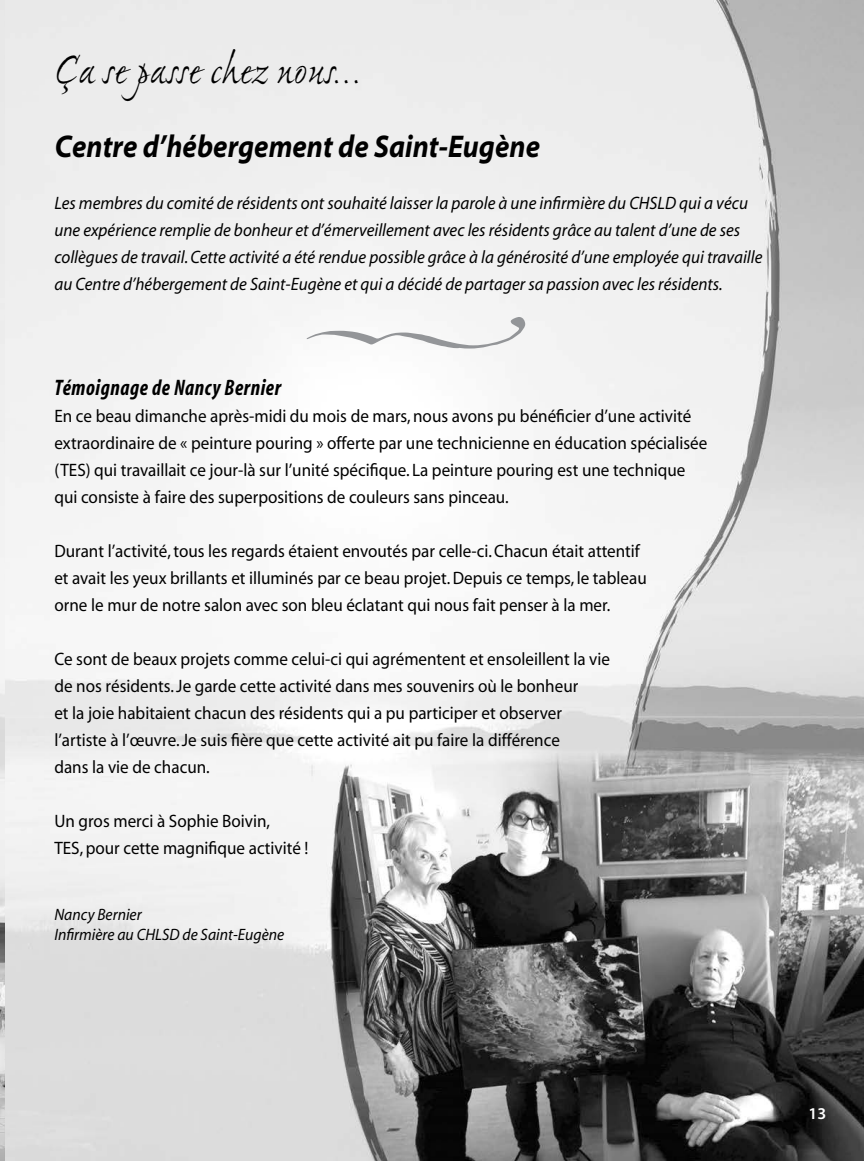
<style>
.page{position:relative;width:864px;height:1161px;background:#fff}
.page>*{position:absolute;margin:0;border:0;box-sizing:border-box;transform-origin:0 0}
.t1{font:45px "Ex Ponto";color:#000}
.t2{font:31.5px "Myriad MM It 700 700";color:#000;scale:.85 1}
.t3{font:22.5px "Myriad MM It 700 300";letter-spacing:.025em;color:#000;scale:.95 1}
.t4{font:18px/27px "Myriad MM 400 600";color:#000;scale:.95 1}
.t5{font:18px/27px "Myriad MM It 400 600";color:#000;scale:.95 1}
.t6{font:16.5px/19.8px "Myriad MM It 400 600";color:#000;scale:.95 1}
.t7{font:16.5px "Myriad MM 565 600";color:#fff}
</style>
<div class="page">
<img style="left:4px;top:0;width:860px;height:1161px">
<img style="left:0;top:0;width:4px;height:1161px">
<svg style="left:307px;top:317px;width:218px;height:32px"></svg>
<h1 class="t1" style="left:54px;top:47px;width:309px">Ça se passe chez nous...</h1>
<h2 class="t2" style="left:55px;top:131px;width:572px">Centre d’hébergement de Saint-Eugène</h2>
<p class="t5" style="left:54px;top:190px;width:747px">Les membres du comité de résidents ont souhaité laisser la parole à une infirmière du CHSLD qui a vécu une expérience remplie de bonheur et d’émerveillement avec les résidents grâce au talent d’une de ses collègues de travail. Cette activité a été rendue possible grâce à la générosité d’une employée qui travaille au Centre d’hébergement de Saint-Eugène et qui a décidé de partager sa passion avec les résidents.</p>
<p class="t3" style="left:54px;top:376px;width:240px">Témoignage de Nancy Bernier</p>
<p class="t4" style="left:54px;top:403px;width:689px">En ce beau dimanche après-midi du mois de mars, nous avons pu bénéficier d’une activité extraordinaire de « peinture pouring » offerte par une technicienne en éducation spécialisée (TES) qui travaillait ce jour-là sur l’unité spécifique. La peinture pouring est une technique qui consiste à faire des superpositions de couleurs sans pinceau.</p>
<p class="t4" style="left:54px;top:538px;width:625px">Durant l’activité, tous les regards étaient envoutés par celle-ci. Chacun était attentif et avait les yeux brillants et illuminés par ce beau projet. Depuis ce temps, le tableau orne le mur de notre salon avec son bleu éclatant qui nous fait penser à la mer.</p>
<p class="t4" style="left:54px;top:646px;width:586px">Ce sont de beaux projets comme celui-ci qui agrémentent et ensoleillent la vie de nos résidents. Je garde cette activité dans mes souvenirs où le bonheur<br>et la joie habitaient chacun des résidents qui a pu participer et observer l’artiste à l’œuvre. Je suis fière que cette activité ait pu faire la différence<br>dans la vie de chacun.</p>
<p class="t4" style="left:54px;top:808px;width:269px">Un gros merci à Sophie Boivin,<br>TES, pour cette magnifique activité !</p>
<p class="t6" style="left:54px;top:906px;width:243px">Nancy Bernier<br>Infirmière au CHLSD de Saint-Eugène</p>
<p class="t7" style="left:809px;top:1105px;width:19px">13</p>
</div>
